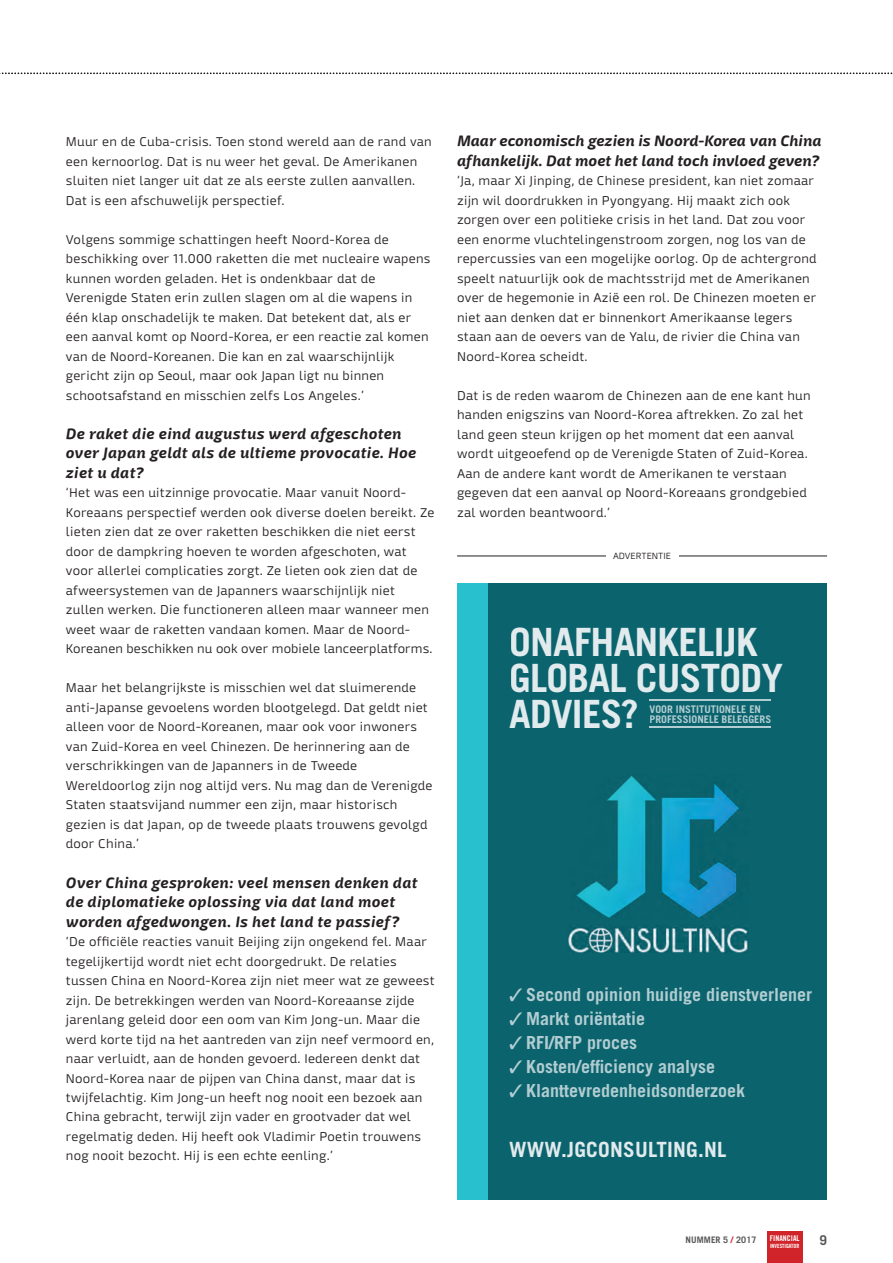
<style>
.page{position:relative;width:893px;height:1263px;background:#fff}
.page>*{position:absolute;margin:0;border:0;box-sizing:border-box;transform-origin:0 0}
.t1{font:700 39px/36px "Trade Gothic LT";letter-spacing:-.02em;color:#e1eaec}
.t2{font:700 21px "Trade Gothic LT";letter-spacing:.01em;color:#e1eaec}
.t3{font:700 18px "Trade Gothic LT";color:#b2cdd2}
.t4{font:italic 700 15px/19.5px "Mangerica";letter-spacing:.015em;color:#231f20}
.t5{font:700 13.5px "Trade Gothic LT";color:#57585a}
.t6{font:300 12.75px/19.5px "Mangerica";letter-spacing:.02em;color:#231f20}
.t7{font:700 10.5px/10.5px "Trade Gothic LT";color:#b2cdd2}
.t8{font:700 9px "Trade Gothic LT";letter-spacing:.01em;color:#57585a}
.t9{font:300 9px "Mangerica";color:#231f20}
.t10{font:7.8px "Trade Gothic LT Bold Cond Twenty";color:#fff}
.t11{font:5.7px "Trade Gothic LT Bold Cond Twenty";color:#fff}
.s1{color:#d1232a}
</style>
<div class="page">
<div style="left:767px;top:1231px;width:35px;height:32px;background:#d1232a"></div>
<svg style="left:0;top:73px;width:893px;height:1px"></svg>
<div style="left:457px;top:583px;width:370px;height:616px;background:#0a636d"></div>
<div style="left:457px;top:583px;width:31px;height:616px;background:#28bfce"></div>
<img style="left:568px;top:776px;width:180px;height:177px">
<img style="left:568px;top:921px;width:180px;height:4px">
<hr style="left:649px;top:700px;width:122px;height:1px;background:#b2cdd2">
<hr style="left:649px;top:726px;width:122px;height:2px;background:#b2cdd2">
<hr style="left:457px;top:556px;width:370px;height:1px;background:#231f20">
<div style="left:606px;top:553px;width:72px;height:6px;background:#fff"></div>
<p class="t6" style="left:66px;top:132px;width:367px">Muur en de Cuba-crisis. Toen stond wereld aan de rand van een kernoorlog. Dat is nu weer het geval. De Amerikanen sluiten niet langer uit dat ze als eerste zullen aanvallen.<br>Dat is een afschuwelijk perspectief.</p>
<p class="t6" style="left:66px;top:230px;width:366px">Volgens sommige schattingen heeft Noord-Korea de beschikking over 11.000 raketten die met nucleaire wapens kunnen worden geladen. Het is ondenkbaar dat de Verenigde Staten erin zullen slagen om al die wapens in één klap onschadelijk te maken. Dat betekent dat, als er een aanval komt op Noord-Korea, er een reactie zal komen van de Noord-Koreanen. Die kan en zal waarschijnlijk gericht zijn op Seoul, maar ook Japan ligt nu binnen schootsafstand en misschien zelfs Los Angeles.’</p>
<p class="t4" style="left:66px;top:424px;width:352px">De raket die eind augustus werd afgeschoten over Japan geldt als de ultieme provocatie. Hoe ziet u dat?</p>
<p class="t6" style="left:66px;top:483px;width:370px">‘Het was een uitzinnige provocatie. Maar vanuit Noord-Koreaans perspectief werden ook diverse doelen bereikt. Ze lieten zien dat ze over raketten beschikken die niet eerst door de dampkring hoeven te worden afgeschoten, wat voor allerlei complicaties zorgt. Ze lieten ook zien dat de afweersystemen van de Japanners waarschijnlijk niet zullen werken. Die functioneren alleen maar wanneer men weet waar de raketten vandaan komen. Maar de Noord-Koreanen beschikken nu ook over mobiele lanceerplatforms.</p>
<p class="t6" style="left:66px;top:678px;width:368px">Maar het belangrijkste is misschien wel dat sluimerende anti-Japanse gevoelens worden blootgelegd. Dat geldt niet alleen voor de Noord-Koreanen, maar ook voor inwoners van Zuid-Korea en veel Chinezen. De herinnering aan de verschrikkingen van de Japanners in de Tweede Wereldoorlog zijn nog altijd vers. Nu mag dan de Verenigde Staten staatsvijand nummer een zijn, maar historisch gezien is dat Japan, op de tweede plaats trouwens gevolgd door China.’</p>
<p class="t4" style="left:66px;top:873px;width:353px">Over China gesproken: veel mensen denken dat de diplomatieke oplossing via dat land moet worden afgedwongen. Is het land te passief?</p>
<p class="t6" style="left:66px;top:932px;width:370px">‘De officiële reacties vanuit Beijing zijn ongekend fel. Maar tegelijkertijd wordt niet echt doorgedrukt. De relaties tussen China en Noord-Korea zijn niet meer wat ze geweest zijn. De betrekkingen werden van Noord-Koreaanse zijde jarenlang geleid door een oom van Kim Jong-un. Maar die werd korte tijd na het aantreden van zijn neef vermoord en, naar verluidt, aan de honden gevoerd. Iedereen denkt dat Noord-Korea naar de pijpen van China danst, maar dat is twijfelachtig. Kim Jong-un heeft nog nooit een bezoek aan China gebracht, terwijl zijn vader en grootvader dat wel regelmatig deden. Hij heeft ook Vladimir Poetin trouwens nog nooit bezocht. Hij is een echte eenling.’</p>
<p class="t4" style="left:457px;top:132px;width:366px">Maar economisch gezien is Noord-Korea van China afhankelijk. Dat moet het land toch invloed geven?</p>
<p class="t6" style="left:457px;top:171px;width:361px">‘Ja, maar Xi Jinping, de Chinese president, kan niet zomaar zijn wil doordrukken in Pyongyang. Hij maakt zich ook zorgen over een politieke crisis in het land. Dat zou voor een enorme vluchtelingenstroom zorgen, nog los van de repercussies van een mogelijke oorlog. Op de achtergrond speelt natuurlijk ook de machtsstrijd met de Amerikanen over de hegemonie in Azië een rol. De Chinezen moeten er niet aan denken dat er binnenkort Amerikaanse legers staan aan de oevers van de Yalu, de rivier die China van Noord-Korea scheidt.</p>
<p class="t6" style="left:457px;top:386px;width:355px">Dat is de reden waarom de Chinezen aan de ene kant hun handen enigszins van Noord-Korea aftrekken. Zo zal het land geen steun krijgen op het moment dat een aanval wordt uitgeoefend op de Verenigde Staten of Zuid-Korea.<br>Aan de andere kant wordt de Amerikanen te verstaan gegeven dat een aanval op Noord-Koreaans grondgebied zal worden beantwoord.’</p>
<p class="t9" style="left:613px;top:551px;width:60px">ADVERTENTIE</p>
<h1 class="t1" style="left:509px;top:623px;width:275px">ONAFHANKELIJK<br>GLOBAL CUSTODY<br>ADVIES?</h1>
<p class="t7" style="left:649px;top:703px;width:123px">VOOR INSTITUTIONELE EN<br>PROFESSIONELE BELEGGERS</p>
<h3 class="t3" style="left:509px;top:983px;width:305px">✓ Second opinion huidige dienstverlener</h3>
<h3 class="t3" style="left:509px;top:1007px;width:138px">✓ Markt oriëntatie</h3>
<h3 class="t3" style="left:509px;top:1031px;width:130px">✓ RFI/RFP proces</h3>
<h3 class="t3" style="left:509px;top:1055px;width:208px">✓ Kosten/efficiency analyse</h3>
<h3 class="t3" style="left:509px;top:1079px;width:237px">✓ Klanttevredenheidsonderzoek</h3>
<h2 class="t2" style="left:509px;top:1137px;width:219px">WWW.JGCONSULTING.NL</h2>
<p class="t8" style="left:686px;top:1234px;width:72px">NUMMER 5 <span class="s1">/</span> 2017</p>
<p class="t5" style="left:820px;top:1232px;width:9px">9</p>
<p class="t10" style="left:770px;top:1233px;width:31px">FINANCIAL</p>
<p class="t11" style="left:770px;top:1242px;width:31px">INVESTIGATOR</p>
</div>
